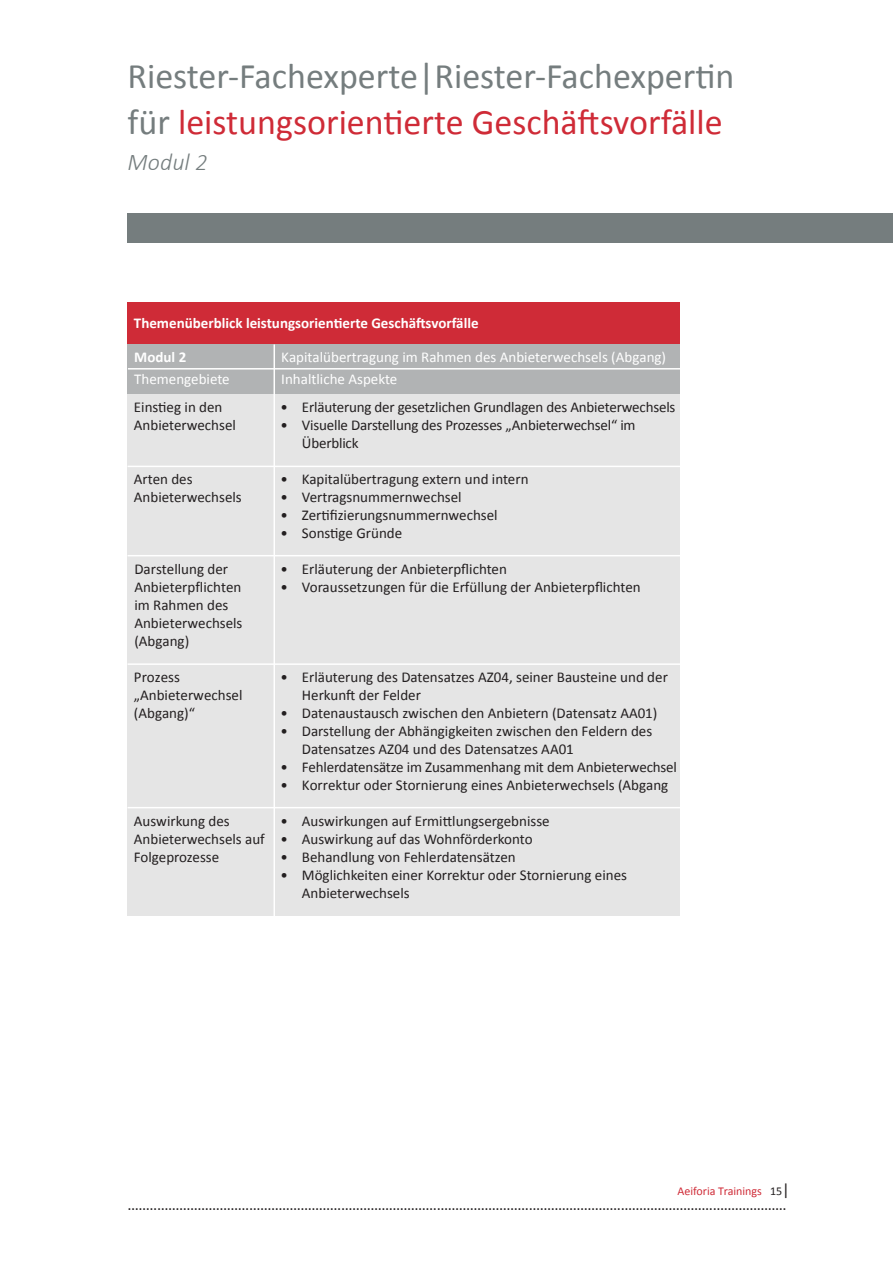
<style>
.page{position:relative;width:893px;height:1263px;background:#fff}
.page>*{position:absolute;margin:0;border:0;box-sizing:border-box;transform-origin:0 0}
.t1{font:36px "Calibri";color:#757d7e}
.t2{font:36px "Calibri";color:#cf2b37}
.t3{font:italic 300 24px "Calibri";letter-spacing:.005em;color:#757d7e}
.t4{font:16.5px "Calibri";color:#231f20}
.t5{font:15px/18px "Calibri";color:#231f20}
.t6{font:15px "Calibri";color:#fff}
.t7{font:700 15px "Calibri";color:#fff}
.t8{font:12px "Calibri";color:#cf2b37}
.s1{color:#757d7e}
.s2{color:#231f20}
.s3{font-size:16.5px;color:#231f20}
</style>
<div class="page">
<div style="left:128px;top:213px;width:765px;height:29px;background:#757d7e"></div>
<div style="left:128px;top:302px;width:552px;height:42px;background:#cf2b37"></div>
<div style="left:128px;top:344px;width:552px;height:53px;background:#b1b3b4"></div>
<hr style="left:128px;top:368px;width:553px;height:2px;background:#fff">
<div style="left:128px;top:394px;width:552px;height:522px;background:#e5e5e5"></div>
<hr style="left:128px;top:466px;width:552px;height:1px;background:#fff">
<hr style="left:128px;top:555px;width:552px;height:1px;background:#fff">
<hr style="left:128px;top:663px;width:552px;height:2px;background:#fff">
<hr style="left:128px;top:807px;width:552px;height:1px;background:#fff">
<hr style="left:274px;top:344px;width:1px;height:663px;background:#fff">
<p class="t1" style="left:128px;top:53px;width:608px">Riester-Fachexperte|Riester-Fachexpertin</p>
<p class="t2" style="left:128px;top:100px;width:597px"><span class="s1">für</span> leistungsorientierte Geschäftsvorfälle</p>
<p class="t3" style="left:128px;top:147px;width:82px">Modul 2</p>
<p class="t7" style="left:134px;top:314px;width:346px">Themenüberblick leistungsorientierte Geschäftsvorfälle</p>
<p class="t7" style="left:134px;top:347px;width:53px">Modul 2</p>
<p class="t6" style="left:281px;top:347px;width:386px">Kapitalübertragung im Rahmen des Anbieterwechsels (Abgang)</p>
<p class="t6" style="left:134px;top:370px;width:97px">Themengebiete</p>
<p class="t6" style="left:281px;top:370px;width:118px">Inhaltliche Aspekte</p>
<p class="t5" style="left:134px;top:397px;width:103px">Einstieg in den<br>Anbieterwechsel</p>
<p class="t5" style="left:134px;top:469px;width:109px">Arten des<br>Anbieterwechsels</p>
<p class="t5" style="left:134px;top:559px;width:110px">Darstellung der<br>Anbieterpflichten im Rahmen des<br>Anbieterwechsels (Abgang)</p>
<p class="t5" style="left:134px;top:667px;width:110px">Prozess „Anbieterwechsel (Abgang)“</p>
<p class="t5" style="left:134px;top:811px;width:132px">Auswirkung des<br>Anbieterwechsels auf<br>Folgeprozesse</p>
<p class="t5" style="left:281px;top:397px;width:396px">• Erläuterung der gesetzlichen Grundlagen des Anbieterwechsels</p>
<p class="t5" style="left:281px;top:415px;width:356px">• Visuelle Darstellung des Prozesses „Anbieterwechsel“ im</p>
<p class="t5" style="left:302px;top:433px;width:58px">Überblick</p>
<p class="t5" style="left:281px;top:469px;width:249px">• Kapitalübertragung extern und intern</p>
<p class="t5" style="left:281px;top:487px;width:183px">• Vertragsnummernwechsel</p>
<p class="t5" style="left:281px;top:505px;width:219px">• Zertifizierungsnummernwechsel</p>
<p class="t5" style="left:281px;top:523px;width:123px">• Sonstige Gründe</p>
<p class="t5" style="left:281px;top:559px;width:228px">• Erläuterung der Anbieterpflichten</p>
<p class="t5" style="left:281px;top:577px;width:362px">• Voraussetzungen für die Erfüllung der Anbieterpflichten</p>
<p class="t5" style="left:281px;top:667px;width:389px">• Erläuterung des Datensatzes AZ04, seiner Bausteine und der</p>
<p class="t5" style="left:302px;top:685px;width:121px">Herkunft der Felder</p>
<p class="t5" style="left:281px;top:703px;width:378px">• Datenaustausch zwischen den Anbietern (Datensatz AA01)</p>
<p class="t5" style="left:281px;top:721px;width:373px">• Darstellung der Abhängigkeiten zwischen den Feldern des</p>
<p class="t5" style="left:302px;top:739px;width:273px">Datensatzes AZ04 und des Datensatzes AA01</p>
<p class="t5" style="left:281px;top:757px;width:398px">• Fehlerdatensätze im Zusammenhang mit dem Anbieterwechsel</p>
<p class="t5" style="left:281px;top:775px;width:389px">• Korrektur oder Stornierung eines Anbieterwechsels (Abgang</p>
<p class="t5" style="left:281px;top:811px;width:271px">• Auswirkungen auf Ermittlungsergebnisse</p>
<p class="t5" style="left:281px;top:829px;width:254px">• Auswirkung auf das Wohnförderkonto</p>
<p class="t5" style="left:281px;top:847px;width:237px">• Behandlung von Fehlerdatensätzen</p>
<p class="t5" style="left:281px;top:865px;width:348px">• Möglichkeiten einer Korrektur oder Stornierung eines</p>
<p class="t5" style="left:302px;top:883px;width:109px">Anbieterwechsels</p>
<p class="t8" style="left:677px;top:1183px;width:114px">Aeiforia Trainings <span class="s2">15</span><span class="s3">|</span></p>
<p class="t4" style="left:128px;top:1195px;width:661px">...................................................................................................................................................................................</p>
</div>
